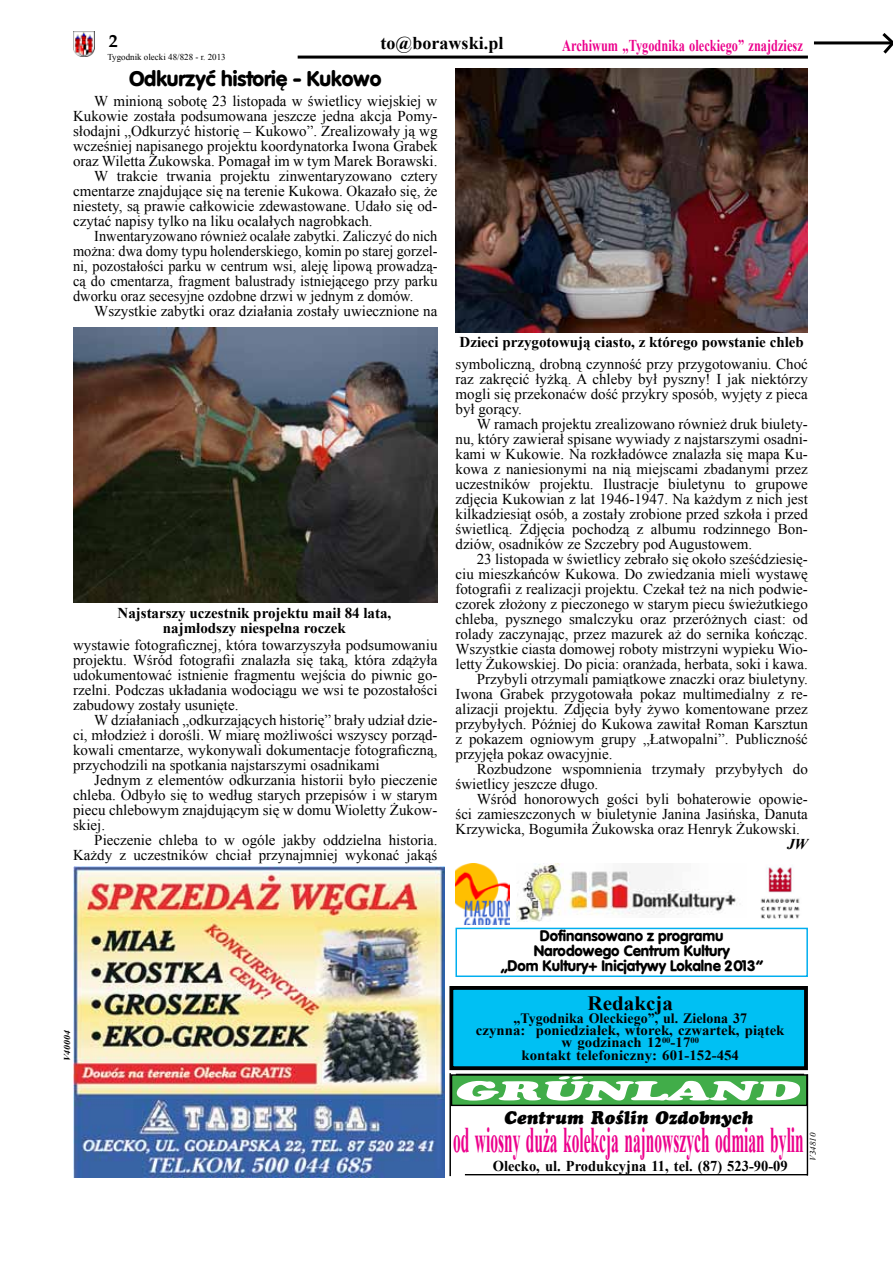
<style>
.page{position:relative;width:893px;height:1263px;background:#fff}
.page>*{position:absolute;margin:0;border:0;box-sizing:border-box;transform-origin:0 0}
.t1{font:700 36px "Times New Roman";color:#ec008c;scale:.43 1}
.t2{font:italic 27px "Cupertino";color:#fff;scale:2.06 1}
.t3{font:700 21px "Vogue";color:#000}
.t4{font:700 20.25px "Times New Roman";color:#000;scale:1.04 1}
.t5{font:italic 18px "Cupertino";letter-spacing:.005em;color:#000;scale:.96 1}
.t6{font:700 18px "Times New Roman";letter-spacing:.005em;color:#000}
.t7{font:700 18px "Palm Springs";color:#000}
.t8{font:700 16.5px "Times New Roman";color:#ec008c;scale:.75 1}
.t9{font:15px/15px "Times New Roman";color:#000;text-align:justify}
.t10{font:15px "Times New Roman";color:#000;scale:.96 1}
.t11{font:700 15px/15px "Times New Roman";color:#000;text-align:center}
.t12{font:700 15px/15px "Vogue";color:#000;text-align:center}
.t13{font:700 15px "Times New Roman";color:#000;scale:.96 1}
.t14{font:italic 700 15px "Times New Roman";color:#000}
.t15{font:700 14.25px/12.5px "Times New Roman";color:#000;text-align:center}
.t16{font:9px "Times New Roman";color:#000}
.t17{font:italic 700 9px "Times New Roman";color:#000;scale:1.08 1}
.t18{font:italic 8.55px "Times New Roman";color:#000;scale:1.05 1}
</style>
<div class="page">
<img style="left:73px;top:32px;width:21px;height:25px">
<hr style="left:298px;top:56px;width:510px;height:3px;background:#000">
<div style="left:452px;top:1075px;width:355px;height:30px;background:#41ad49"></div>
<div style="left:451px;top:1074px;width:357px;height:32px;border:1px solid #000"></div>
<hr style="left:807px;top:1074px;width:1px;height:101px;background:#000">
<hr style="left:449px;top:1073px;width:2px;height:103px;background:#000">
<hr style="left:465px;top:1174px;width:343px;height:1px;background:#000">
<hr style="left:456px;top:1074px;width:348px;height:1px;background:#000">
<hr style="left:814px;top:41px;width:79px;height:3px;background:#000">
<svg style="left:879px;top:33px;width:14px;height:21px"></svg>
<img style="left:73px;top:866px;width:372px;height:311px">
<div style="left:451px;top:988px;width:355px;height:80px;background:#00c0f3"></div>
<div style="left:449px;top:986px;width:359px;height:84px;border:4px solid #000"></div>
<div style="left:455px;top:928px;width:353px;height:49px;border:2px solid #00aeef"></div>
<img style="left:564px;top:871px;width:172px;height:44px">
<img style="left:760px;top:865px;width:40px;height:53px">
<img style="left:517px;top:864px;width:47px;height:57px">
<img style="left:455px;top:864px;width:55px;height:60px">
<img style="left:455px;top:69px;width:353px;height:264px">
<img style="left:73px;top:327px;width:364px;height:275px">
<p class="t7" style="left:109px;top:30px;width:10px">2</p>
<p class="t6" style="left:381px;top:31px;width:124px">to@borawski.pl</p>
<p class="t16" style="left:107px;top:51px;width:120px">Tygodnik olecki 48/828 - r. 2013</p>
<h3 class="t3" style="left:129px;top:65px;width:254px">Odkurzyć historię - Kukowo</h3>
<p class="t9" style="left:94px;top:93px;width:345px">W minioną sobotę 23 listopada w świetlicy wiejskiej w</p>
<p class="t9" style="left:73px;top:108px;width:366px">Kukowie została podsumowana jeszcze jedna akcja Pomy-</p>
<p class="t9" style="left:73px;top:123px;width:366px">słodajni „Odkurzyć historię – Kukowo”. Zrealizowały ją wg</p>
<p class="t9" style="left:73px;top:138px;width:366px">wcześniej napisanego projektu koordynatorka Iwona Grabek</p>
<p class="t9" style="left:73px;top:153px;width:366px">oraz Wiletta Żukowska. Pomagał im w tym Marek Borawski.</p>
<p class="t9" style="left:94px;top:168px;width:345px">W trakcie trwania projektu zinwentaryzowano cztery</p>
<p class="t9" style="left:73px;top:183px;width:366px">cmentarze znajdujące się na terenie Kukowa. Okazało się, że</p>
<p class="t9" style="left:73px;top:198px;width:366px">niestety, są prawie całkowicie zdewastowane. Udało się od-</p>
<p class="t9" style="left:73px;top:213px;width:301px">czytać napisy tylko na liku ocalałych nagrobkach.</p>
<p class="t10" style="left:94px;top:226px;width:359px">Inwentaryzowano również ocalałe zabytki. Zaliczyć do nich</p>
<p class="t10" style="left:73px;top:241px;width:381px">można: dwa domy typu holenderskiego, komin po starej gorzel-</p>
<p class="t10" style="left:73px;top:256px;width:381px">ni, pozostałości parku w centrum wsi, aleję lipową prowadzą-</p>
<p class="t10" style="left:73px;top:271px;width:381px">cą do cmentarza, fragment balustrady istniejącego przy parku</p>
<p class="t10" style="left:73px;top:286px;width:356px">dworku oraz secesyjne ozdobne drzwi w jednym z domów.</p>
<p class="t9" style="left:94px;top:303px;width:345px">Wszystkie zabytki oraz działania zostały uwiecznione na</p>
<p class="t8" style="left:562px;top:34px;width:322px">Archiwum „Tygodnika oleckiego” znajdziesz</p>
<p class="t11" style="left:117px;top:605px;width:275px">Najstarszy uczestnik projektu maił 84 lata, najmłodszy niespełna roczek</p>
<p class="t9" style="left:73px;top:637px;width:366px">wystawie fotograficznej, która towarzyszyła podsumowaniu projektu. Wśród fotografii znalazła się taką, która zdążyła udokumentować istnienie fragmentu wejścia do piwnic go&shy;rzelni. Podczas układania wodociągu we wsi te pozostałości zabudowy zostały usunięte.</p>
<p class="t9" style="left:73px;top:712px;width:366px;text-indent:21px">W działaniach „odkurzających historię” brały udział dzie&shy;ci, młodzież i dorośli. W miarę możliwości wszyscy porząd&shy;kowali cmentarze, wykonywali dokumentacje fotograficzną, przychodzili na spotkania najstarszymi osadnikami</p>
<p class="t9" style="left:73px;top:772px;width:366px;text-indent:21px">Jednym z elementów odkurzania historii było pieczenie chleba. Odbyło się to według starych przepisów i w starym piecu chlebowym znajdującym się w domu Wioletty Żukow&shy;skiej.</p>
<p class="t9" style="left:73px;top:832px;width:366px;text-align:right">Pieczenie chleba to w ogóle jakby oddzielna historia.<br>Każdy z uczestników chciał przynajmniej wykonać jakąś</p>
<p class="t11" style="left:460px;top:334px;width:346px">Dzieci przygotowują ciasto, z którego powstanie chleb</p>
<p class="t9" style="left:455px;top:356px;width:354px">symboliczną, drobną czynność przy przygotowaniu. Choć raz zakręcić łyżką. A chleby był pyszny! I jak niektórzy mogli się przekonaćw dość przykry sposób, wyjęty z pieca był gorący.</p>
<p class="t9" style="left:455px;top:416px;width:354px;text-indent:21px">W ramach projektu zrealizowano również druk biulety&shy;nu, który zawierał spisane wywiady z najstarszymi osadni&shy;kami w Kukowie. Na rozkładówce znalazła się mapa Ku&shy;kowa z naniesionymi na nią miejscami zbadanymi przez uczestników projektu. Ilustracje biuletynu to grupowe zdjęcia Kukowian z lat 1946-1947. Na każdym z nich jest kilkadziesiąt osób, a zostały zrobione przed szkoła i przed świetlicą. Zdjęcia pochodzą z albumu rodzinnego Bon&shy;dziów, osadników ze Szczebry pod Augustowem.</p>
<p class="t9" style="left:477px;top:551px;width:333px">23 listopada w świetlicy zebrało się około sześćdziesię-</p>
<p class="t9" style="left:455px;top:566px;width:354px">ciu mieszkańców Kukowa. Do zwiedzania mieli wystawę</p>
<p class="t9" style="left:455px;top:581px;width:354px">fotografii z realizacji projektu. Czekał też na nich podwie-</p>
<p class="t9" style="left:455px;top:596px;width:354px">czorek złożony z pieczonego w starym piecu świeżutkiego</p>
<p class="t9" style="left:455px;top:611px;width:354px">chleba, pysznego smalczyku oraz przeróżnych ciast: od</p>
<p class="t9" style="left:455px;top:626px;width:354px">rolady zaczynając, przez mazurek aż do sernika kończąc.</p>
<p class="t9" style="left:455px;top:641px;width:354px">Wszystkie ciasta domowej roboty mistrzyni wypieku Wio-</p>
<p class="t9" style="left:455px;top:656px;width:354px">letty Żukowskiej. Do picia: oranżada, herbata, soki i kawa.</p>
<p class="t9" style="left:477px;top:671px;width:333px">Przybyli otrzymali pamiątkowe znaczki oraz biuletyny.</p>
<p class="t9" style="left:455px;top:686px;width:354px">Iwona Grabek przygotowała pokaz multimedialny z re-</p>
<p class="t9" style="left:455px;top:701px;width:354px">alizacji projektu. Zdjęcia były żywo komentowane przez</p>
<p class="t9" style="left:455px;top:716px;width:354px">przybyłych. Później do Kukowa zawitał Roman Karsztun</p>
<p class="t9" style="left:455px;top:731px;width:354px">z pokazem ogniowym grupy „Łatwopalni”. Publiczność</p>
<p class="t9" style="left:455px;top:746px;width:159px">przyjęła pokaz owacyjnie.</p>
<p class="t9" style="left:477px;top:761px;width:333px">Rozbudzone wspomnienia trzymały przybyłych do</p>
<p class="t9" style="left:455px;top:776px;width:144px">świetlicy jeszcze długo.</p>
<p class="t9" style="left:477px;top:791px;width:333px">Wśród honorowych gości byli bohaterowie opowie-</p>
<p class="t9" style="left:455px;top:806px;width:354px">ści zamieszczonych w biuletynie Janina Jasińska, Danuta</p>
<p class="t9" style="left:455px;top:821px;width:346px">Krzywicka, Bogumiła Żukowska oraz Henryk Żukowski.</p>
<p class="t14" style="left:787px;top:833px;width:22px">JW</p>
<p class="t17" style="left:61px;top:1061px;width:30px;rotate:-90deg">V40004</p>
<p class="t12" style="left:501px;top:927px;width:264px">Dofinansowano z programu<br>Narodowego Centrum Kultury<br>„Dom Kultury+ Inicjatywy Lokalne 2013”</p>
<h3 class="t4" style="left:587px;top:989px;width:84px">Redakcja</h3>
<p class="t15" style="left:476px;top:1011px;width:310px">„Tygodnika Oleckiego”, ul. Zielona 37<br>czynna: poniedziałek, wtorek, czwartek, piątek w godzinach 12<sup>00</sup>-17<sup>00<br></sup>kontakt telefoniczny: 601-152-454</p>
<h2 class="t2" style="left:455px;top:1075px;width:169px">GRÜNLAND</h2>
<p class="t5" style="left:504px;top:1107px;width:260px">Centrum Roślin Ozdobnych</p>
<p class="t13" style="left:493px;top:1155px;width:309px">Olecko, ul. Produkcyjna 11, tel. (87) 523-90-09</p>
<h1 class="t1" style="left:453px;top:1115px;width:817px">od wiosny duża kolekcja najnowszych odmian bylin</h1>
<p class="t18" style="left:807px;top:1161px;width:28px;rotate:-90deg">V34810</p>
</div>
